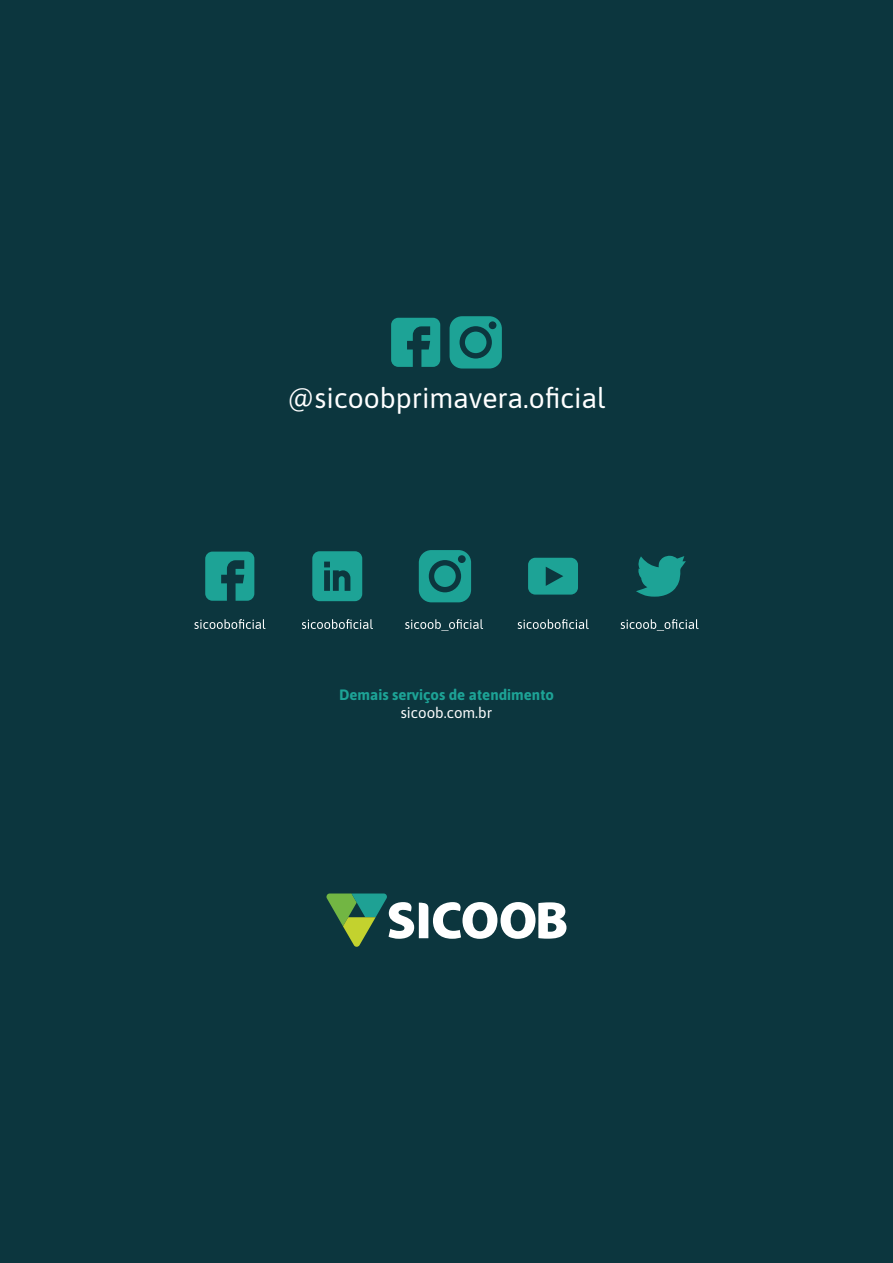
<style>
.page{position:relative;width:893px;height:1263px;background:#0c363e}
.page>*{position:absolute;margin:0;border:0;box-sizing:border-box;transform-origin:0 0}
.t1{font:28.2px "Asap";color:#fff}
.t2{font:700 15px "Asap";color:#1da396}
.t3{font:15px "Asap";color:#fff}
</style>
<div class="page">
<svg style="left:194px;top:619px;width:71px;height:10px"></svg>
<svg style="left:518px;top:619px;width:181px;height:12px"></svg>
<svg style="left:302px;top:619px;width:181px;height:12px"></svg>
<svg style="left:205px;top:552px;width:49px;height:49px"></svg>
<svg style="left:312px;top:551px;width:50px;height:50px"></svg>
<svg style="left:528px;top:558px;width:50px;height:37px;background:#1a958a"></svg>
<svg style="left:636px;top:556px;width:50px;height:41px"></svg>
<svg style="left:419px;top:550px;width:52px;height:52px"></svg>
<svg style="left:391px;top:318px;width:49px;height:49px"></svg>
<svg style="left:450px;top:316px;width:52px;height:52px"></svg>
<svg style="left:326px;top:893px;width:240px;height:54px"></svg>
<h1 class="t1" style="left:288px;top:379px;width:319px">@sicoobprimavera.oficial</h1>
<p class="t2" style="left:339px;top:684px;width:216px">Demais serviços de atendimento</p>
<p class="t3" style="left:401px;top:703px;width:93px">sicoob.com.br</p>
</div>
